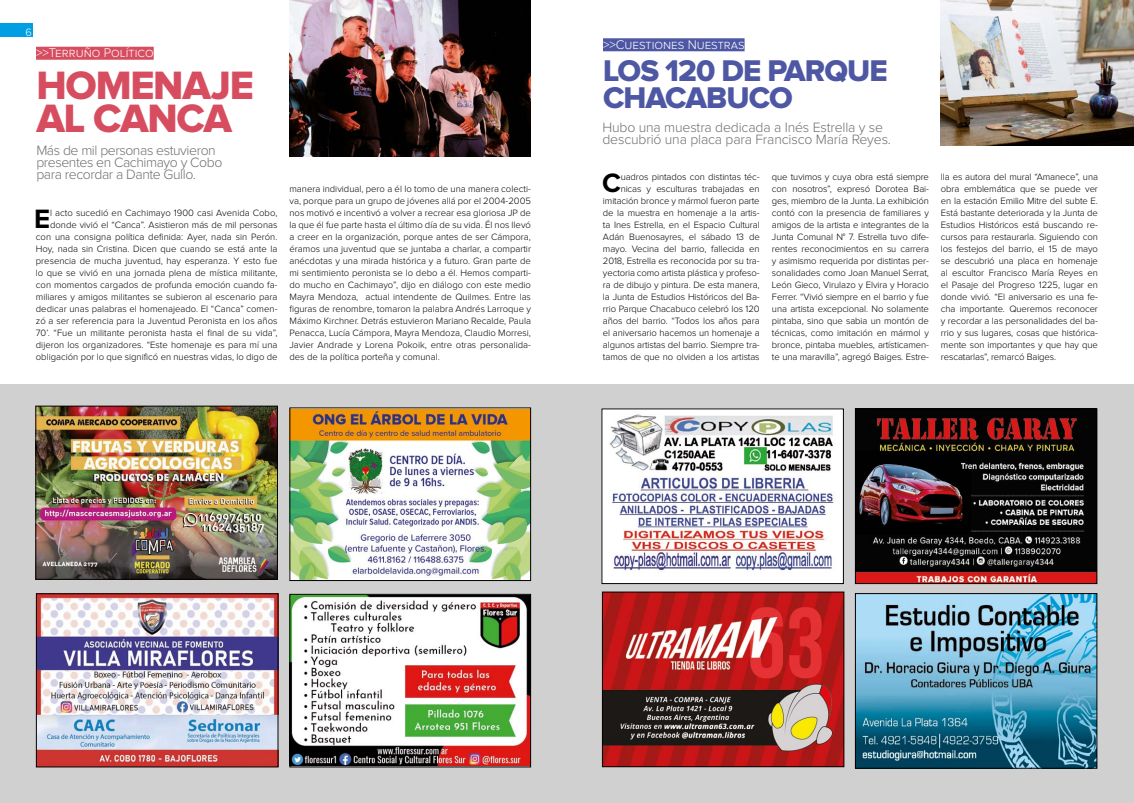
<style>
.page{position:relative;width:1134px;height:803px;background:#fff}
.page>*{position:absolute;margin:0;border:0;box-sizing:border-box;transform-origin:0 0}
.t1{font:41px/33px "Proxima Nova Extrabld";letter-spacing:-.03em;color:#d74d60}
.t2{font:31px/27px "Proxima Nova Extrabld";letter-spacing:-.03em;color:#4e57a3}
.t3{font:700 27.5px "Proxima Nova";color:#000}
.t4{font:300 14px/12px "Proxima Nova";letter-spacing:-.01em;color:#706f6f}
.t5{font:300 14px/12px "Proxima Nova";letter-spacing:-.03em;color:#706f6f}
.t6{font:300 13px "Proxima Nova";color:#fff}
.t7{font:300 11px "Proxima Nova";color:#fff}
.t8{font:300 9.5px/12px "Proxima Nova";letter-spacing:-.01em;color:#000;text-align:justify}
</style>
<div class="page">
<div style="left:0;top:23px;width:33px;height:14px;background:#009fe3"></div>
<div style="left:0;top:384px;width:1134px;height:418px;background:#d0d0d0"></div>
<img style="left:291px;top:409px;width:238px;height:169px">
<img style="left:291px;top:595px;width:238px;height:170px">
<div style="left:289px;top:593px;width:242px;height:174px;border:1px solid #000"></div>
<img style="left:37px;top:407px;width:239px;height:170px">
<div style="left:35px;top:405px;width:243px;height:174px;border:1px solid #000"></div>
<img style="left:38px;top:595px;width:238px;height:170px">
<div style="left:36px;top:593px;width:242px;height:174px;border:1px solid #000"></div>
<div style="left:36px;top:47px;width:118px;height:13px;background:#d74d60"></div>
<img style="left:289px;top:0;width:242px;height:156px">
<img style="left:941px;top:0;width:193px;height:145px">
<div style="left:603px;top:38px;width:141px;height:13px;background:#4e57a3"></div>
<img style="left:857px;top:410px;width:238px;height:172px">
<div style="left:855px;top:408px;width:242px;height:176px;border:1px solid #000"></div>
<img style="left:857px;top:594px;width:238px;height:172px">
<div style="left:855px;top:592px;width:242px;height:176px;border:1px solid #000"></div>
<img style="left:603px;top:410px;width:239px;height:172px">
<div style="left:601px;top:408px;width:243px;height:176px;border:1px solid #000"></div>
<img style="left:604px;top:593px;width:238px;height:171px">
<p class="t7" style="left:26px;top:27px;width:8px">6</p>
<h3 class="t6" style="left:36px;top:47px;width:119px">&gt;&gt;Terruño Político</h3>
<h1 class="t1" style="left:36px;top:71px;width:219px">HOMENAJE<br>AL CANCA</h1>
<h3 class="t5" style="left:36px;top:145px;width:188px">Más de mil personas estuvieron presentes en Cachimayo y Cobo para recordar a Dante Gullo.</h3>
<p class="t8" style="left:36px;top:207px;width:243px;text-align:right">l acto sucedió en Cachimayo 1900 casi Avenida Cobo, donde vivió el “Canca”. Asistieron más de mil personas con una consigna política definida: Ayer, nada sin Perón.<br>Hoy, nada sin Cristina. Dicen que cuando se está ante la presencia de mucha juventud, hay esperanza. Y esto fue lo que se vivió en una jornada plena de mística militante, con momentos cargados de profunda emoción cuando fa&shy;miliares y amigos militantes se subieron al escenario para dedicar unas palabras el homenajeado. El “Canca” comen&shy;zó a ser referencia para la Juventud Peronista en los años 70’. “Fue un militante peronista hasta el final de su vida”, dijeron los organizadores. “Este homenaje es para mí una obligación por lo que significó en nuestras vidas, lo digo de</p>
<h3 class="t3" style="left:34px;top:206px;width:18px">E</h3>
<p class="t8" style="left:289px;top:183px;width:243px">manera individual, pero a él lo tomo de una manera colecti&shy;va, porque para un grupo de jóvenes allá por el 2004-2005 nos motivó e incentivó a volver a recrear esa gloriosa JP de la que él fue parte hasta el último día de su vida. Él nos llevó a creer en la organización, porque antes de ser Cámpora, éramos una juventud que se juntaba a charlar, a compartir anécdotas y una mirada histórica y a futuro. Gran parte de mi sentimiento peronista se lo debo a él. Hemos comparti&shy;do mucho en Cachimayo”, dijo en diálogo con este medio Mayra Mendoza, actual intendente de Quilmes. Entre las figuras de renombre, tomaron la palabra Andrés Larroque y Máximo Kirchner. Detrás estuvieron Mariano Recalde, Paula Penacca, Lucía Cámpora, Mayra Mendoza, Claudio Morresi, Javier Andrade y Lorena Pokoik, entre otras personalida&shy;des de la política porteña y comunal.</p>
<h3 class="t6" style="left:603px;top:38px;width:143px">&gt;&gt;Cuestiones Nuestras</h3>
<h2 class="t2" style="left:603px;top:58px;width:286px">LOS 120 DE PARQUE<br>CHACABUCO</h2>
<h3 class="t4" style="left:602px;top:121px;width:290px">Hubo una muestra dedicada a Inés Estrella y se descubrió una placa para Francisco María Reyes.</h3>
<p class="t8" style="left:603px;top:171px;width:158px;text-align:right">uadros pintados con distintas téc&shy;nicas y esculturas trabajadas en imitación bronce y mármol fueron parte de la muestra en homenaje a la artis&shy;ta Ines Estrella, en el Espacio Cultural Adán Buenosayres, el sábado 13 de mayo. Vecina del barrio, fallecida en 2018, Estrella es reconocida por su tra&shy;yectoria como artista plástica y profeso&shy;ra de dibujo y pintura. De esta manera, la Junta de Estudios Históricos del Ba&shy;rrio Parque Chacabuco celebró los 120 años del barrio. “Todos los años para el aniversario hacemos un homenaje a algunos artistas del barrio. Siempre tra&shy;tamos de que no olviden a los artistas</p>
<p class="t8" style="left:772px;top:171px;width:158px">que tuvimos y cuya obra está siempre con nosotros”, expresó Dorotea Bai&shy;ges, miembro de la Junta. La exhibición contó con la presencia de familiares y amigos de la artista e integrantes de la Junta Comunal N° 7. Estrella tuvo dife&shy;rentes reconocimientos en su carrera y asimismo requerida por distintas per&shy;sonalidades como Joan Manuel Serrat, León Gieco, Virulazo y Elvira y Horacio Ferrer. “Vivió siempre en el barrio y fue una artista excepcional. No solamente pintaba, sino que sabia un montón de técnicas, como imitación en mármol y bronce, pintaba muebles, artísticamen&shy;te una maravilla”, agregó Baiges. Estre-</p>
<p class="t8" style="left:941px;top:171px;width:158px">lla es autora del mural “Amanece”, una obra emblemática que se puede ver en la estación Emilio Mitre del subte E.<br>Está bastante deteriorada y la Junta de Estudios Históricos está buscando re&shy;cursos para restaurarla. Siguiendo con los festejos del barrio, el 15 de mayo se descubrió una placa en homenaje al escultor Francisco María Reyes en el Pasaje del Progreso 1225, lugar en donde vivió. “El aniversario es una fe&shy;cha importante. Queremos reconocer y recordar a las personalidades del ba&shy;rrio y sus lugares, cosas que histórica&shy;mente son importantes y que hay que rescatarlas”, remarcó Baiges.</p>
<h3 class="t3" style="left:602px;top:170px;width:20px">C</h3>
</div>
